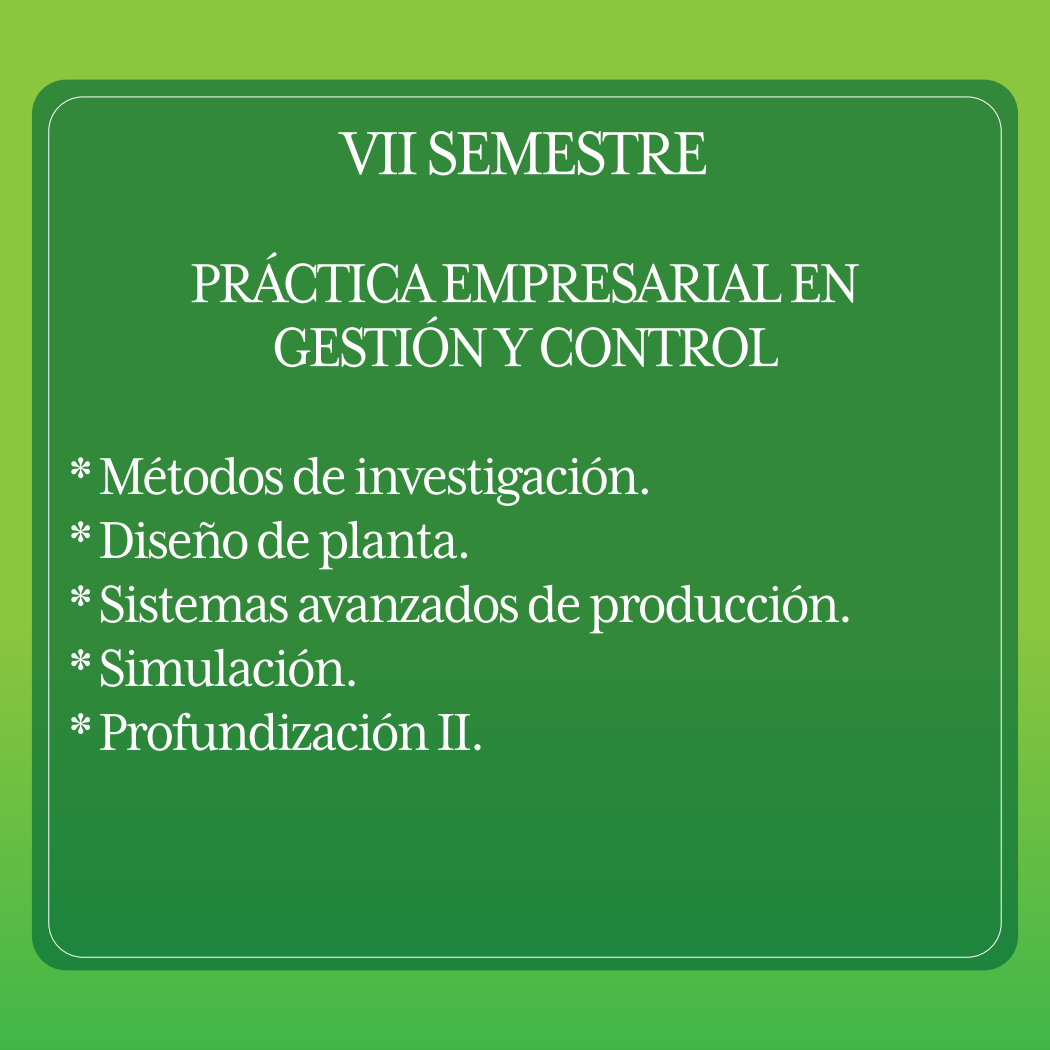
<style>
.page{position:relative;width:1050px;height:1050px;background:#8cc63f}
.page>*{position:absolute;margin:0;border:0;box-sizing:border-box;transform-origin:0 0}
.t1{font:70px "Mrs Eaves XL Serif Nar OT";letter-spacing:-.04em;color:#fff}
.t2{font:63.18px/64px "Mrs Eaves XL Serif Nar OT";letter-spacing:-.04em;color:#fff;text-align:center}
.t3{font:59.68px/64px "Mrs Eaves XL Serif Nar OT";letter-spacing:-.04em;color:#fff}
</style>
<div class="page">
<div style="left:0;top:629px;width:1050px;height:421px;background:linear-gradient(to bottom,#8bc53f,#41b648)"></div>
<div style="left:32px;top:80px;width:986px;height:890px;background:linear-gradient(to bottom,#388b39,#25873b);border-radius:34px"></div>
<p class="t1" style="left:341px;top:118px;width:369px">VII SEMESTRE</p>
<p class="t2" style="left:190px;top:251px;width:672px">PRÁCTICA EMPRESARIAL EN<br>GESTIÓN Y CONTROL</p>
<p class="t3" style="left:70px;top:444px;width:785px">* Métodos de investigación.<br>* Diseño de planta.<br>* Sistemas avanzados de producción. * Simulación.<br>* Profundización II.</p>
</div>
